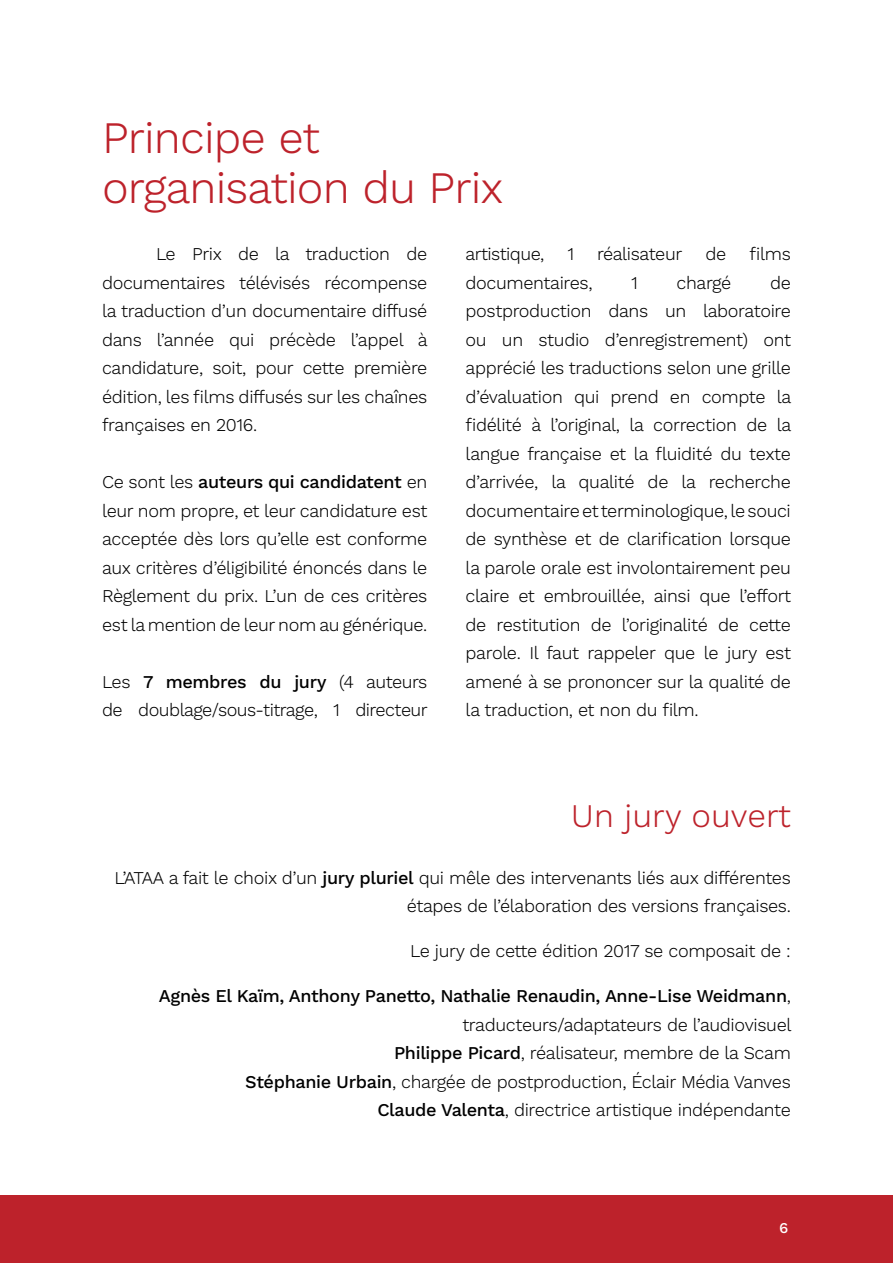
<style>
.page{position:relative;width:893px;height:1263px;background:#fff}
.page>*{position:absolute;margin:0;border:0;box-sizing:border-box;transform-origin:0 0}
.t1{font:300 45px/49.5px "Work Sans";letter-spacing:-.02em;color:#bd222b}
.t2{font:300 33px "Work Sans";color:#bd222b}
.t3{font:300 18px/28.5px "Work Sans";letter-spacing:-.02em;color:#000;text-align:justify}
.t4{font:500 15px "Work Sans";color:#fff}
.s1{font-weight:500}
</style>
<div class="page">
<div style="left:0;top:1195px;width:893px;height:68px;background:#bd222b"></div>
<h1 class="t1" style="left:102px;top:115px;width:403px">Principe et organisation du Prix</h1>
<p class="t3" style="left:102px;top:241px;width:327px;text-indent:54px">Le Prix de la traduction de documentaires télévisés récompense la traduction d’un documentaire diffusé dans l’année qui précède l’appel à candidature, soit, pour cette première édition, les films diffusés sur les chaînes françaises en 2016.</p>
<p class="t3" style="left:466px;top:241px;width:80px">artistique,</p>
<p class="t3" style="left:567px;top:241px;width:8px">1</p>
<p class="t3" style="left:597px;top:241px;width:87px">réalisateur</p>
<p class="t3" style="left:706px;top:241px;width:22px">de</p>
<p class="t3" style="left:750px;top:241px;width:43px">films</p>
<p class="t3" style="left:466px;top:269px;width:128px">documentaires,</p>
<p class="t3" style="left:631px;top:269px;width:8px">1</p>
<p class="t3" style="left:676px;top:269px;width:56px">chargé</p>
<p class="t3" style="left:466px;top:269px;width:327px;text-indent:304px">de postproduction dans un laboratoire ou un studio d’enregistrement) ont apprécié les traductions selon une grille d’évaluation qui prend en compte la fidélité à l’original, la correction de la langue française et la fluidité du texte d’arrivée, la qualité de la recherche documentaire et terminologique, le souci de synthèse et de clarification lorsque la parole orale est involontairement peu claire et embrouillée, ainsi que l’effort de restitution de l’originalité de cette parole. Il faut rappeler que le jury est amené à se prononcer sur la qualité de la traduction, et non du film.</p>
<p class="t3" style="left:102px;top:469px;width:327px">Ce sont les <span class="s1">auteurs qui candidatent</span> en leur nom propre, et leur candidature est acceptée dès lors qu’elle est conforme aux critères d’éligibilité énoncés dans le Règlement du prix. L’un de ces critères est la mention de leur nom au générique.</p>
<p class="t3" style="left:102px;top:668px;width:327px">Les <span class="s1">7 membres du jury</span> (4 auteurs de doublage/sous-titrage, 1 directeur</p>
<h2 class="t2" style="left:571px;top:796px;width:222px">Un jury ouvert</h2>
<p class="t3" style="left:114px;top:864px;width:678px;text-align:right">L’ATAA a fait le choix d’un <span class="s1">jury pluriel</span> qui mêle des intervenants liés aux différentes étapes de l’élaboration des versions françaises.</p>
<p class="t3" style="left:410px;top:937px;width:382px">Le jury de cette édition 2017 se composait de :</p>
<p class="t3" style="left:159px;top:982px;width:634px;text-align:right"><span class="s1">Agnès El Kaïm, Anthony Panetto, Nathalie Renaudin, Anne-Lise Weidmann</span>, traducteurs/adaptateurs de l’audiovisuel<br><span class="s1">Philippe Picard</span>, réalisateur, membre de la Scam<br><span class="s1">Stéphanie Urbain</span>, chargée de postproduction, Éclair Média Vanves<br><span class="s1">Claude Valenta</span>, directrice artistique indépendante</p>
<p class="t4" style="left:779px;top:1219px;width:11px">6</p>
</div>
